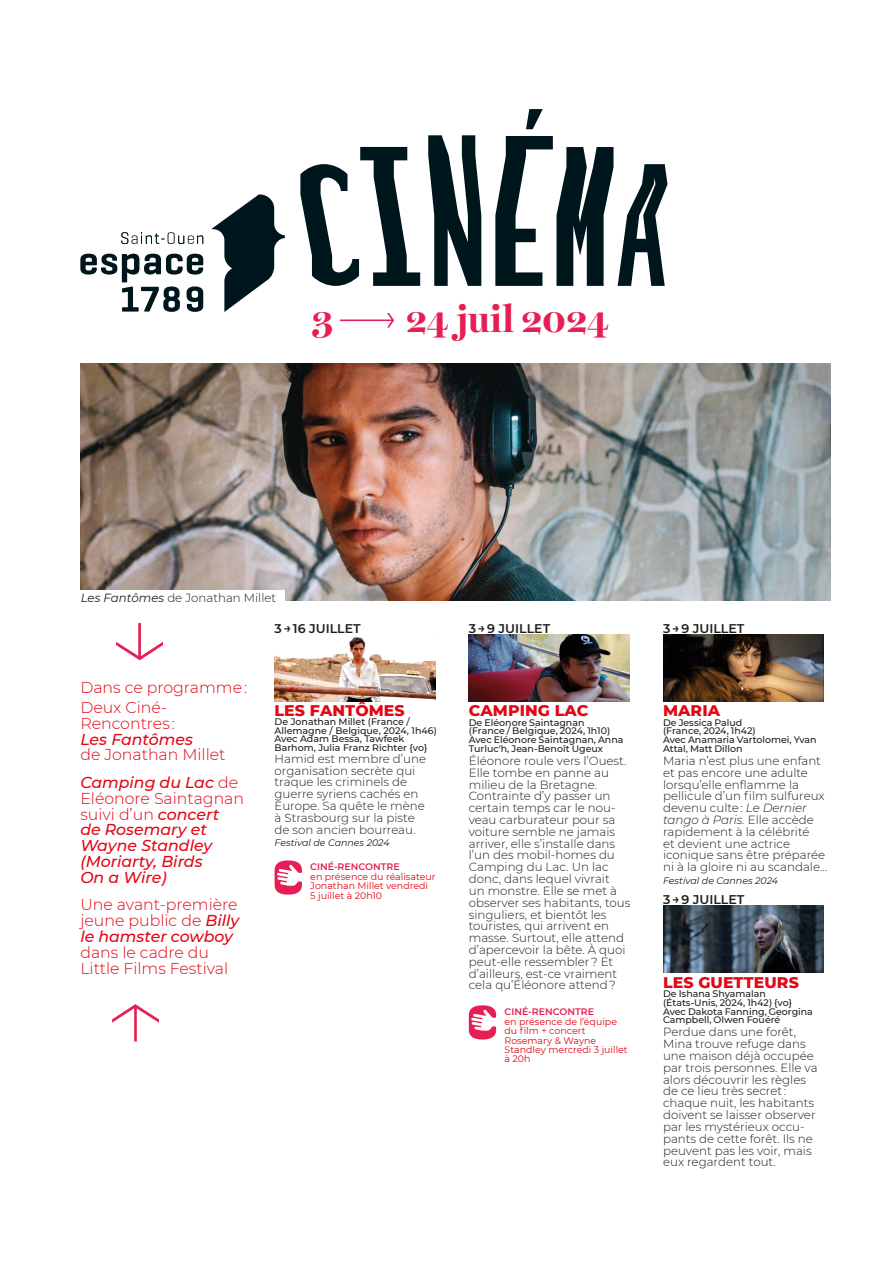
<style>
.page{position:relative;width:893px;height:1263px;background:#fff}
.page>*{position:absolute;margin:0;border:0;box-sizing:border-box;transform-origin:0 0}
.t1{font:700 37.05px "Harriet Display";color:#e61e54}
.t2{font:300 15.75px/15.8px "Montserrat";color:#e30614}
.t3{font:italic 500 15.75px/15.8px "Montserrat";color:#e30614}
.t4{font:800 15.75px "Montserrat";letter-spacing:.005em;color:#e30614}
.t5{font:600 12.6px "Montserrat";color:#1d1d1b}
.t6{font:300 11.85px/11.9px "Montserrat";color:#1d1d1b}
.t7{font:500 9.45px/8.7px "Montserrat";color:#1d1d1b}
.t8{font:9.45px/9.4px "Montserrat";color:#e30614}
.t9{font:italic 9.45px "Montserrat";color:#1d1d1b}
.s1{font-weight:400;font-style:italic}
.s2{font-weight:500;font-style:italic}
.s3{font-weight:300;font-style:normal}
.s4{font-weight:600;color:#e61e54}
.s5{font-style:italic}
</style>
<div class="page">
<img style="left:275px;top:637px;width:160px;height:64px">
<svg style="left:275px;top:860px;width:27px;height:35px"></svg>
<svg style="left:300px;top:109px;width:367px;height:177px"></svg>
<svg style="left:80px;top:254px;width:123px;height:58px"></svg>
<svg style="left:121px;top:232px;width:82px;height:12px"></svg>
<svg style="left:212px;top:194px;width:73px;height:118px"></svg>
<svg style="left:340px;top:313px;width:54px;height:15px"></svg>
<img style="left:81px;top:364px;width:749px;height:236px">
<div style="left:81px;top:590px;width:204px;height:16px;background:#fff"></div>
<img style="left:469px;top:634px;width:161px;height:67px">
<svg style="left:469px;top:1005px;width:27px;height:34px"></svg>
<img style="left:663px;top:634px;width:161px;height:67px">
<img style="left:663px;top:906px;width:161px;height:67px">
<svg style="left:116px;top:623px;width:47px;height:37px"></svg>
<svg style="left:112px;top:1004px;width:47px;height:37px"></svg>
<p class="t1" style="left:312px;top:294px;width:23px">3</p>
<p class="t1" style="left:406px;top:294px;width:205px">24 juil 2024</p>
<p class="t6" style="left:81px;top:591px;width:197px"><span class="s1">Les Fantômes</span> de Jonathan Millet</p>
<p class="t2" style="left:80px;top:677px;width:168px;line-height:20.2px">Dans ce programme :<br>Deux Ciné-</p>
<p class="t2" style="left:80px;top:715px;width:147px">Rencontres :<br><span class="s2">Les Fantômes<br></span>de Jonathan Millet</p>
<p class="t3" style="left:80px;top:774px;width:165px">Camping du Lac <span class="s3">de<br>Eléonore Saintagnan suivi d’un</span> concert<br>de Rosemary et<br>Wayne Standley (Moriarty, Birds<br>On a Wire)</p>
<p class="t2" style="left:80px;top:896px;width:160px">Une avant-première jeune public de <span class="s2">Billy le hamster cowboy </span>dans le cadre du<br>Little Films Festival</p>
<p class="t5" style="left:275px;top:619px;width:88px">3 → 16 JUILLET</p>
<p class="t4" style="left:275px;top:699px;width:132px">LES FANTÔMES</p>
<p class="t7" style="left:275px;top:717px;width:164px">De Jonathan Millet (France /<br>Allemagne / Belgique, 2024, 1h46)<br>Avec Adam Bessa, Tawfeek<br>Barhom, Julia Franz Richter {vo}</p>
<p class="t6" style="left:275px;top:752px;width:153px">Hamid est membre d’une organisation secrète qui traque les criminels de guerre syriens cachés en<br>Europe. Sa quête le mène à Strasbourg sur la piste de son ancien bourreau.</p>
<p class="t9" style="left:275px;top:836px;width:117px">Festival de Cannes 2024</p>
<p class="t8" style="left:310px;top:862px;width:127px"><span class="s4">CINÉ-RENCONTRE<br></span>en présence du réalisateur<br>Jonathan Millet vendredi<br>5 juillet à 20h10</p>
<p class="t5" style="left:469px;top:619px;width:83px">3 → 9 JUILLET</p>
<p class="t4" style="left:469px;top:699px;width:121px">CAMPING LAC</p>
<p class="t7" style="left:469px;top:718px;width:156px">De Eléonore Saintagnan<br>(France / Belgique, 2024, 1h10)<br>Avec Eléonore Saintagnan, Anna<br>Turluc'h, Jean-Benoît Ugeux</p>
<p class="t6" style="left:469px;top:754px;width:163px">Éléonore roule vers l’Ouest.<br>Elle tombe en panne au milieu de la Bretagne.<br>Contrainte d’y passer un certain temps car le nou&shy;veau carburateur pour sa voiture semble ne jamais arriver, elle s’installe dans l’un des mobil-homes du<br>Camping du Lac. Un lac donc, dans lequel vivrait<br>un monstre. Elle se met à observer ses habitants, tous singuliers, et bientôt les touristes, qui arrivent en masse. Surtout, elle attend d’apercevoir la bête. À quoi peut-elle ressembler ? Et d’ailleurs, est-ce vraiment cela qu’Éléonore attend ?</p>
<p class="t8" style="left:504px;top:1007px;width:125px"><span class="s4">CINÉ-RENCONTRE<br></span>en présence de l’équipe du film + concert<br>Rosemary &amp; Wayne<br>Standley mercredi 3 juillet à 20h</p>
<p class="t5" style="left:663px;top:619px;width:83px">3 → 9 JUILLET</p>
<p class="t4" style="left:663px;top:699px;width:59px">MARIA</p>
<p class="t7" style="left:663px;top:718px;width:155px">De Jessica Palud<br>(France, 2024, 1h42)<br>Avec Anamaria Vartolomei, Yvan<br>Attal, Matt Dillon</p>
<p class="t6" style="left:663px;top:754px;width:166px">Maria n’est plus une enfant et pas encore une adulte lorsqu’elle enflamme la pellicule d’un film sulfureux devenu culte : <span class="s5">Le Dernier tango à Paris.</span> Elle accède rapidement à la célébrité<br>et devient une actrice iconique sans être préparée ni à la gloire ni au scandale…</p>
<p class="t9" style="left:663px;top:874px;width:117px">Festival de Cannes 2024</p>
<p class="t5" style="left:663px;top:891px;width:83px">3 → 9 JUILLET</p>
<p class="t4" style="left:663px;top:970px;width:137px">LES GUETTEURS</p>
<p class="t7" style="left:663px;top:989px;width:151px">De Ishana Shyamalan (États-Unis, 2024, 1h42) {vo}<br>Avec Dakota Fanning, Georgina<br>Campbell, Olwen Fouéré</p>
<p class="t6" style="left:663px;top:1026px;width:156px">Perdue dans une forêt,<br>Mina trouve refuge dans une maison déjà occupée par trois personnes. Elle va alors découvrir les règles de ce lieu très secret : chaque nuit, les habitants doivent se laisser observer par les mystérieux occu&shy;pants de cette forêt. Ils ne peuvent pas les voir, mais eux regardent tout.</p>
</div>
